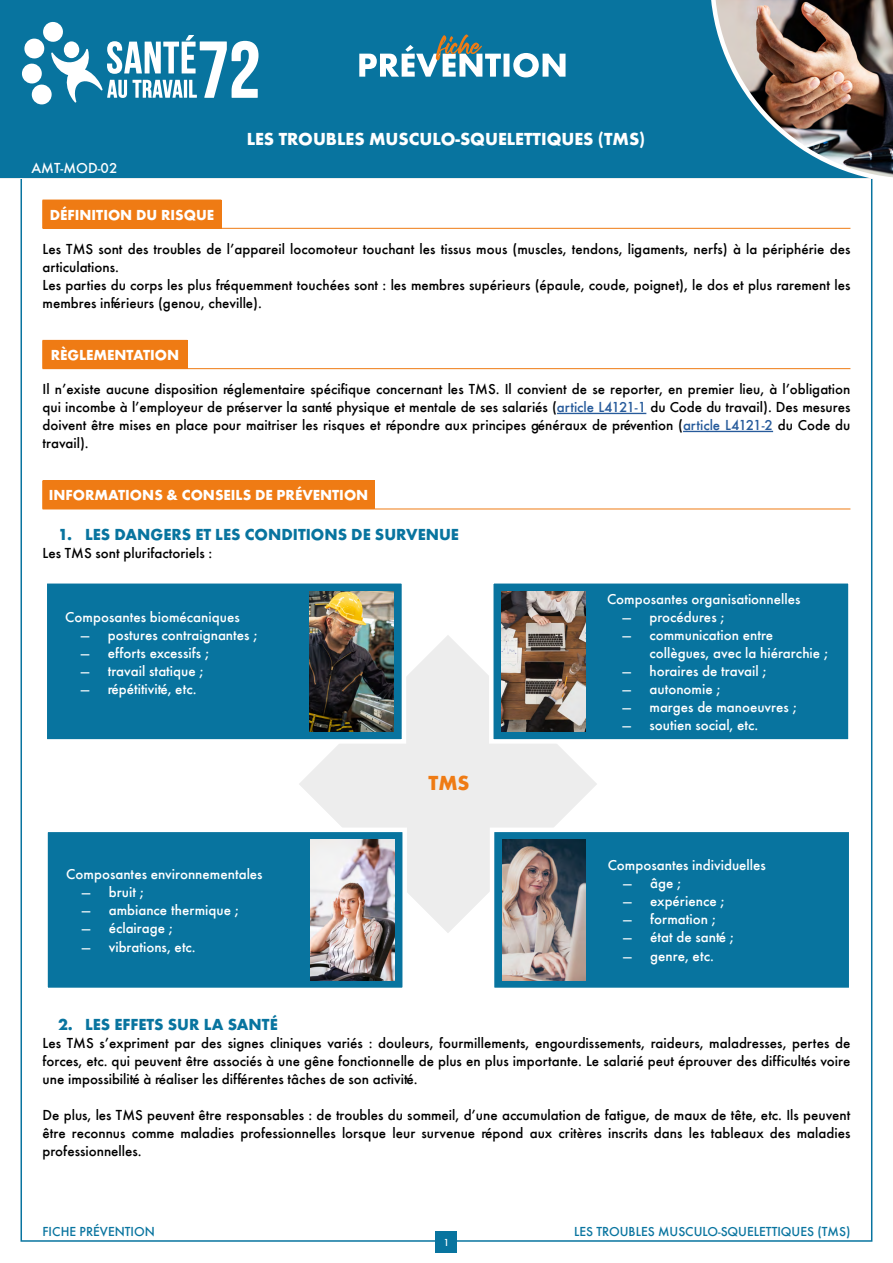
<style>
.page{position:relative;width:893px;height:1263px;background:#fff}
.page>*{position:absolute;margin:0;border:0;box-sizing:border-box;transform-origin:0 0}
.t1{font:700 21px "Futura T";color:#ef7b14}
.t2{font:700 18px "Futura T";color:#fff}
.t3{font:700 16.5px "Futura T";color:#08749f}
.t4{font:500 15px/18px "Futura T";color:#000;text-align:justify}
.t5{font:500 15px/18px "Futura T";color:#fff}
.t6{font:700 15px "Futura T";color:#fff}
.t7{font:500 13.5px "Futura T";color:#08749f}
.t8{font:500 10.5px "Futura T";color:#fff}
.s1{color:#275b9b}
</style>
<div class="page">
<div style="left:436px;top:1231px;width:21px;height:21px;background:#08749f"></div>
<svg style="left:299px;top:635px;width:298px;height:298px;fill:#ededed"></svg>
<div style="left:43px;top:827px;width:364px;height:165px;background:#08749f;border:4px solid #fff"></div>
<div style="left:43px;top:579px;width:363px;height:165px;background:#08749f;border:4px solid #fff"></div>
<img style="left:310px;top:591px;width:83px;height:140px">
<div style="left:489px;top:579px;width:364px;height:165px;background:#08749f;border:4px solid #fff"></div>
<img style="left:501px;top:591px;width:84px;height:140px">
<img style="left:311px;top:840px;width:83px;height:140px">
<div style="left:490px;top:827px;width:363px;height:165px;background:#08749f;border:4px solid #fff"></div>
<img style="left:502px;top:840px;width:84px;height:140px">
<div style="left:0;top:0;width:893px;height:178px;background:#08749f"></div>
<svg style="left:21px;top:21px;width:237px;height:84px"></svg>
<img style="left:708px;top:0;width:185px;height:185px">
<svg style="left:359px;top:34px;width:206px;height:43px"></svg>
<div style="left:43px;top:200px;width:178px;height:28px;background:#ef7b14"></div>
<svg style="left:42px;top:200px;width:1px;height:28px"></svg>
<hr style="left:43px;top:228px;width:178px;height:1px;background:#ef7b14">
<hr style="left:221px;top:228px;width:629px;height:1px;background:#ef7b14">
<div style="left:43px;top:340px;width:144px;height:29px;background:#ef7b14"></div>
<svg style="left:42px;top:341px;width:1px;height:27px"></svg>
<hr style="left:187px;top:368px;width:663px;height:1px;background:#ef7b14">
<hr style="left:557px;top:413px;width:89px;height:1px;background:#275b9b">
<hr style="left:683px;top:431px;width:90px;height:1px;background:#275b9b">
<div style="left:43px;top:481px;width:331px;height:28px;background:#ef7b14"></div>
<hr style="left:43px;top:480px;width:331px;height:1px;background:#ef7b14">
<svg style="left:42px;top:481px;width:1px;height:28px"></svg>
<hr style="left:43px;top:509px;width:331px;height:1px;background:#ef7b14">
<hr style="left:374px;top:509px;width:476px;height:1px;background:#ef7b14">
<p class="t5" style="left:31px;top:159px;width:88px">AMT-MOD-02</p>
<p class="t6" style="left:50px;top:206px;width:166px">DÉFINITION DU RISQUE</p>
<p class="t2" style="left:247px;top:129px;width:400px">LES TROUBLES MUSCULO-SQUELETTIQUES (TMS)</p>
<p class="t4" style="left:43px;top:240px;width:809px;text-align:left">Les TMS sont des troubles de l’appareil locomoteur touchant les tissus mous (muscles, tendons, ligaments, nerfs) à la périphérie des articulations.<br>Les parties du corps les plus fréquemment touchées sont : les membres supérieurs (épaule, coude, poignet), le dos et plus rarement les membres inférieurs (genou, cheville).</p>
<p class="t6" style="left:51px;top:346px;width:130px">RÈGLEMENTATION</p>
<p class="t4" style="left:43px;top:380px;width:809px">Il n’existe aucune disposition réglementaire spécifique concernant les TMS. Il convient de se reporter, en premier lieu, à l’obligation qui incombe à l’employeur de préserver la santé physique et mentale de ses salariés (<span class="s1">article L4121-1</span> du Code du travail). Des mesures doivent être mises en place pour maitriser les risques et répondre aux principes généraux de prévention (<span class="s1">article L4121-2</span> du Code du travail).</p>
<p class="t6" style="left:49px;top:487px;width:321px">INFORMATIONS &amp; CONSEILS DE PRÉVENTION</p>
<p class="t3" style="left:58px;top:525px;width:402px">1. LES DANGERS ET LES CONDITIONS DE SURVENUE</p>
<p class="t4" style="left:43px;top:544px;width:171px">Les TMS sont plurifactoriels :</p>
<p class="t5" style="left:65px;top:608px;width:176px">Composantes biomécaniques</p>
<p class="t5" style="left:81px;top:626px;width:178px">— postures contraignantes ;</p>
<p class="t5" style="left:81px;top:644px;width:129px">— efforts excessifs ;</p>
<p class="t5" style="left:81px;top:662px;width:124px">— travail statique ;</p>
<p class="t5" style="left:81px;top:680px;width:117px">— répétitivité, etc.</p>
<p class="t5" style="left:66px;top:865px;width:198px">Composantes environnementales</p>
<p class="t5" style="left:82px;top:883px;width:63px">— bruit ;</p>
<p class="t5" style="left:82px;top:901px;width:158px">— ambiance thermique ;</p>
<p class="t5" style="left:82px;top:919px;width:92px">— éclairage ;</p>
<p class="t5" style="left:82px;top:937px;width:116px">— vibrations, etc.</p>
<h1 class="t1" style="left:428px;top:771px;width:43px">TMS</h1>
<p class="t5" style="left:607px;top:590px;width:195px">Composantes organisationnelles</p>
<p class="t5" style="left:622px;top:608px;width:103px">— procédures ;</p>
<p class="t5" style="left:649px;top:626px;width:180px;text-indent:-27px">— communication entre collègues, avec la hiérarchie ;</p>
<p class="t5" style="left:622px;top:662px;width:145px">— horaires de travail ;</p>
<p class="t5" style="left:622px;top:680px;width:99px">— autonomie ;</p>
<p class="t5" style="left:622px;top:698px;width:175px">— marges de manoeuvres ;</p>
<p class="t5" style="left:622px;top:716px;width:137px">— soutien social, etc.</p>
<p class="t5" style="left:608px;top:856px;width:160px">Composantes individuelles</p>
<p class="t5" style="left:623px;top:874px;width:59px">— âge ;</p>
<p class="t5" style="left:623px;top:892px;width:103px">— expérience ;</p>
<p class="t5" style="left:623px;top:910px;width:94px">— formation ;</p>
<p class="t5" style="left:623px;top:928px;width:112px">— état de santé ;</p>
<p class="t5" style="left:623px;top:946px;width:92px">— genre, etc.</p>
<p class="t3" style="left:58px;top:1015px;width:221px">2. LES EFFETS SUR LA SANTÉ</p>
<p class="t4" style="left:43px;top:1034px;width:809px">Les TMS s’expriment par des signes cliniques variés : douleurs, fourmillements, engourdissements, raideurs, maladresses, pertes de forces, etc. qui peuvent être associés à une gêne fonctionnelle de plus en plus importante. Le salarié peut éprouver des difficultés voire une impossibilité à réaliser les différentes tâches de son activité.</p>
<p class="t4" style="left:43px;top:1106px;width:809px">De plus, les TMS peuvent être responsables : de troubles du sommeil, d’une accumulation de fatigue, de maux de tête, etc. Ils peuvent être reconnus comme maladies professionnelles lorsque leur survenue répond aux critères inscrits dans les tableaux des maladies professionnelles.</p>
<p class="t7" style="left:43px;top:1224px;width:114px">FICHE PRÉVENTION</p>
<p class="t7" style="left:574px;top:1224px;width:278px">LES TROUBLES MUSCULO-SQUELETTIQUES (TMS)</p>
<p class="t8" style="left:443px;top:1236px;width:7px">1</p>
</div>
